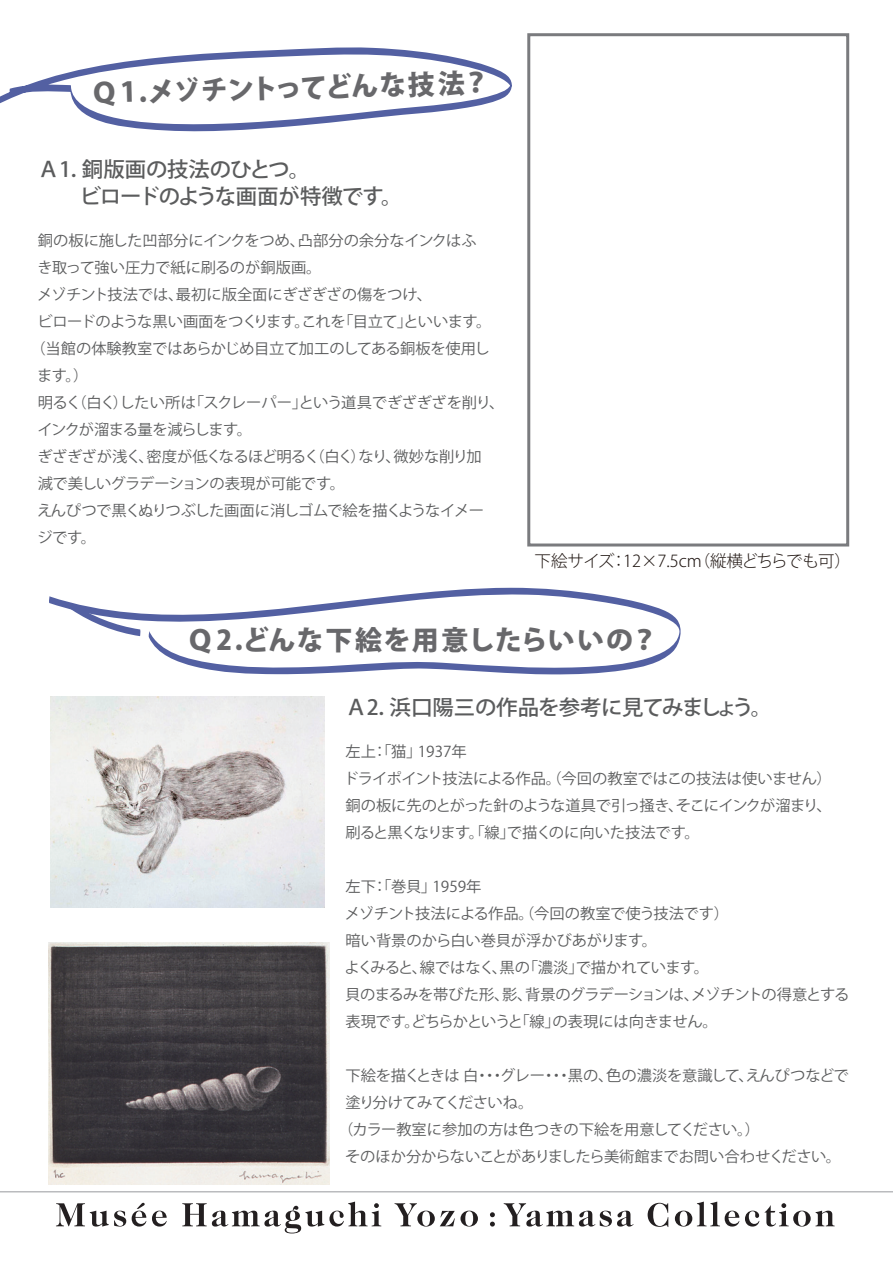
<style>
.page{position:relative;width:893px;height:1263px;background:#fff}
.page>*{position:absolute;margin:0;border:0;box-sizing:border-box;transform-origin:0 0}
.t1{font:800 27px "Koz Go Pro";letter-spacing:.05em;color:#68686b}
.t2{font:500 21px/27px "Koz Go Pro";letter-spacing:-.025em;color:#5b5c5d}
.t3{font:300 16.5px "Koz Go Pro";letter-spacing:-.025em;color:#211713}
.t4{font:15px/27px "Koz Go Pro";letter-spacing:-.02em;color:#5b5c5d}
.t5{font:15px "Koz Go Pro";color:#5b5c5d}
.t6{font:15px "Koz Go Pro";letter-spacing:-.05em;color:#5b5c5d}
.t7{font:15px "Koz Go Pro";letter-spacing:-.055em;color:#5b5c5d}
.t8{font:15px "Koz Go Pro";letter-spacing:-.07em;color:#5b5c5d}
</style>
<div class="page">
<svg style="left:56px;top:1203px;width:70px;height:23px"></svg>
<svg style="left:132px;top:1203px;width:14px;height:23px"></svg>
<svg style="left:152px;top:1210px;width:15px;height:16px"></svg>
<svg style="left:182px;top:1201px;width:199px;height:32px"></svg>
<svg style="left:394px;top:1203px;width:84px;height:23px"></svg>
<svg style="left:490px;top:1212px;width:5px;height:14px"></svg>
<svg style="left:504px;top:1203px;width:129px;height:23px"></svg>
<svg style="left:648px;top:1203px;width:20px;height:24px"></svg>
<svg style="left:675px;top:1201px;width:64px;height:25px"></svg>
<svg style="left:745px;top:1203px;width:90px;height:23px"></svg>
<div style="left:527px;top:33px;width:322px;height:513px;border:3px solid #7a7b7e"></div>
<img style="left:51px;top:696px;width:273px;height:211px">
<img style="left:48px;top:942px;width:282px;height:242px">
<svg style="left:0;top:47px;width:512px;height:85px"></svg>
<svg style="left:49px;top:588px;width:632px;height:86px"></svg>
<svg style="left:70px;top:603px;width:71px;height:33px"></svg>
<hr style="left:0;top:1191px;width:893px;height:1px;background:#98999e">
<h1 class="t1" style="left:90px;top:77px;width:401px;rotate:-2deg">Ｑ1.メゾチントってどんな技法？</h1>
<h2 class="t2" style="left:38px;top:157px;width:366px">Ａ1．銅版画の技法のひとつ。<br>　　ビロードのような画面が特徴です。</h2>
<p class="t5" style="left:38px;top:231px;width:440px">銅の板に施した凹部分にインクをつめ、凸部分の余分なインクはふ</p>
<p class="t5" style="left:37px;top:258px;width:285px">き取って強い圧力で紙に刷るのが銅版画。</p>
<p class="t4" style="left:37px;top:282px;width:396px">メゾチント技法では、最初に版全面にぎざぎざの傷をつけ、</p>
<p class="t4" style="left:38px;top:309px;width:455px">ビロードのような黒い画面をつくります。これを「目立て」といいます。</p>
<p class="t4" style="left:30px;top:336px;width:461px">（当館の体験教室ではあらかじめ目立て加工のしてある銅板を使用し</p>
<p class="t4" style="left:37px;top:363px;width:53px">ます。）</p>
<p class="t4" style="left:38px;top:390px;width:468px">明るく（白く）したい所は「スクレーパー」という道具でぎざぎざを削り、</p>
<p class="t8" style="left:37px;top:420px;width:216px">インクが溜まる量を減らします。</p>
<p class="t7" style="left:37px;top:447px;width:446px">ぎざぎざが浅く、密度が低くなるほど明るく（白く）なり、微妙な削り加</p>
<p class="t4" style="left:38px;top:471px;width:309px">減で美しいグラデーションの表現が可能です。</p>
<p class="t6" style="left:37px;top:501px;width:448px">えんぴつで黒くぬりつぶした画面に消しゴムで絵を描くようなイメー</p>
<p class="t4" style="left:37px;top:525px;width:60px">ジです。</p>
<p class="t3" style="left:535px;top:550px;width:318px">下絵サイズ：12×7.5cm（縦横どちらでも可）</p>
<h1 class="t1" style="left:187px;top:622px;width:473px">Ｑ2.どんな下絵を用意したらいいの？</h1>
<h2 class="t2" style="left:345px;top:695px;width:428px">Ａ2．浜口陽三の作品を参考に見てみましょう。</h2>
<p class="t4" style="left:344px;top:738px;width:490px">左上：「猫」1937年<br>ドライポイント技法による作品。（今回の教室ではこの技法は使いません）銅の板に先のとがった針のような道具で引っ掻き、そこにインクが溜まり、刷ると黒くなります。「線」で描くのに向いた技法です。</p>
<p class="t4" style="left:344px;top:873px;width:506px">左下：「巻貝」1959年<br>メゾチント技法による作品。（今回の教室で使う技法です）<br>暗い背景のから白い巻貝が浮かびあがります。<br>よくみると、線ではなく、黒の「濃淡」で描かれています。<br>貝のまるみを帯びた形、影、背景のグラデーションは、メゾチントの得意とする表現です。どちらかというと「線」の表現には向きません。</p>
<p class="t4" style="left:345px;top:1062px;width:505px">下絵を描くときは 白・・・グレー・・・黒の、色の濃淡を意識して、えんぴつなどで</p>
<p class="t6" style="left:345px;top:1093px;width:189px">塗り分けてみてくださいね。</p>
<p class="t4" style="left:338px;top:1116px;width:423px">（カラー教室に参加の方は色つきの下絵を用意してください。）</p>
<p class="t4" style="left:345px;top:1143px;width:498px">そのほか分からないことがありましたら美術館までお問い合わせください。</p>
</div>
